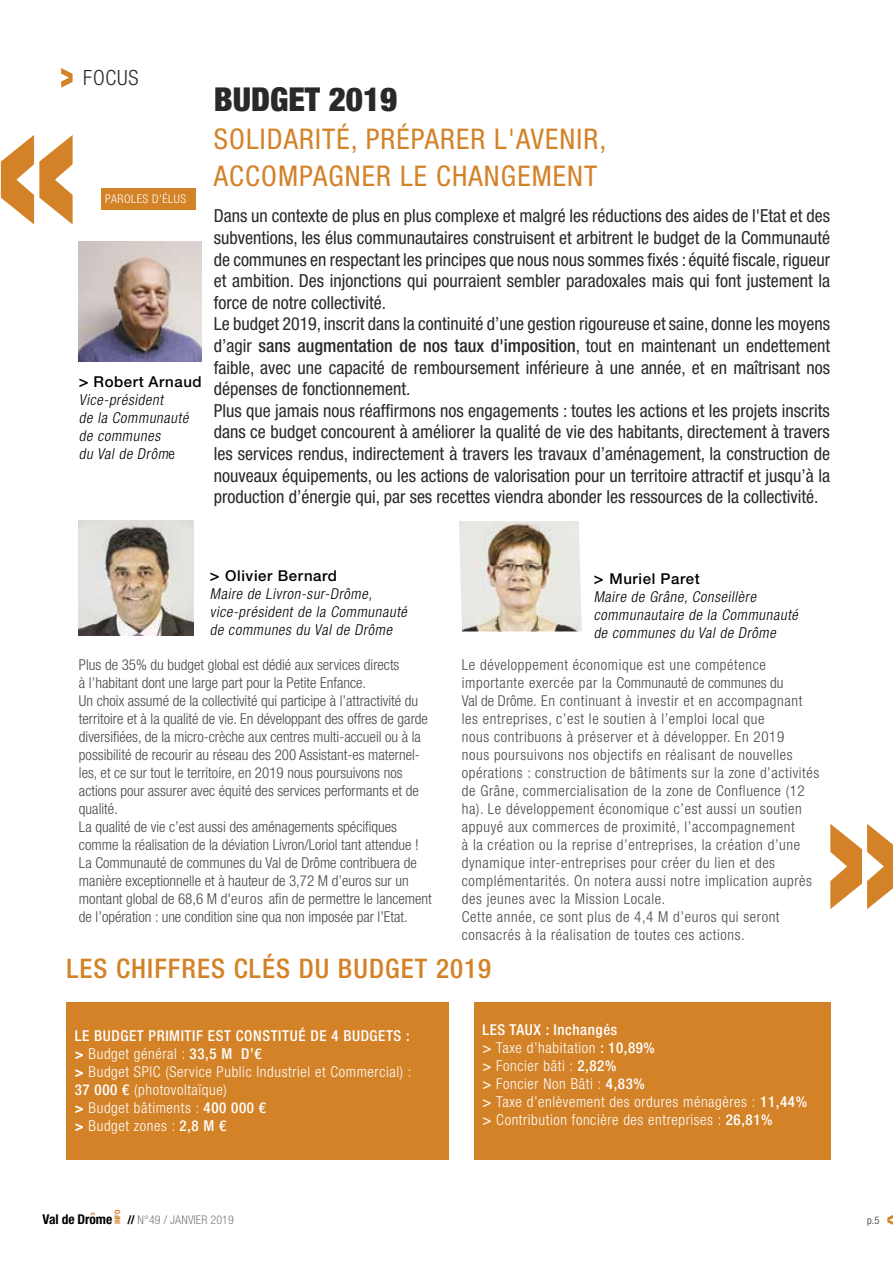
<style>
.page{position:relative;width:893px;height:1263px;background:#fff}
.page>*{position:absolute;margin:0;border:0;box-sizing:border-box;transform-origin:0 0}
.t1{font:700 condensed 212.4px "Helvetica Neue LT Std";color:#d38227}
.t2{font:900 condensed 33px "Helvetica Neue LT Std";color:#292929}
.t3{font:condensed 28.5px/37.5px "Helvetica Neue LT Std";letter-spacing:.04em;color:#d38227}
.t4{font:500 condensed 27px "Helvetica Neue LT Std";letter-spacing:.04em;color:#d38227}
.t5{font:300 condensed 21px "Helvetica Neue LT Std";letter-spacing:.04em;color:#292929}
.t6{font:condensed 18px/21.6px "Helvetica Neue LT Std";color:#292929}
.t7{font:300 condensed 15px/18px "Helvetica Neue LT Std";color:#484848}
.t8{font:300 condensed 15px/18px "Helvetica Neue LT Std";letter-spacing:.04em;color:#484848}
.t9{font:300 condensed 15px/18px "Helvetica Neue LT Std";letter-spacing:.04em;color:#fff}
.t10{font:italic 300 condensed 15px/18px "Helvetica Neue LT Std";color:#000}
.t11{font:700 condensed 13.5px "Helvetica Neue LT Std";letter-spacing:-.01em;color:#000}
.t12{font:300 condensed 12px "Helvetica Neue LT Std";letter-spacing:.01em;color:#7c7c7c}
.t13{font:300 condensed 12px "Helvetica Neue LT Std";letter-spacing:.04em;color:#fff}
.t14{font:300 condensed 10.5px "Helvetica Neue LT Std";color:#292929}
.t15{font:700 condensed 7.5px "Helvetica Neue LT Std";color:#d38227;scale:1.06 1}
.s1{font-weight:500;font-style:normal;font-stretch:normal;font-size:16.5px}
.s2{font-weight:500;font-style:normal;font-stretch:normal}
.s3{font-style:normal}
.s4{font-weight:500}
.s5{font-weight:700}
.s6{font-weight:700;color:#000}
</style>
<div class="page">
<svg style="left:887px;top:1215px;width:6px;height:10px"></svg>
<svg style="left:90px;top:1212px;width:5px;height:3px"></svg>
<svg style="left:61px;top:68px;width:12px;height:20px"></svg>
<svg style="left:1px;top:135px;width:72px;height:89px"></svg>
<img style="left:79px;top:241px;width:122px;height:120px">
<img style="left:79px;top:521px;width:115px;height:114px">
<div style="left:474px;top:1002px;width:356px;height:158px;background:#d38227"></div>
<div style="left:66px;top:1002px;width:382px;height:158px;background:#d38227"></div>
<div style="left:101px;top:188px;width:95px;height:21px;background:#d38226"></div>
<img style="left:459px;top:521px;width:123px;height:110px">
<p class="t5" style="left:83px;top:66px;width:57px">FOCUS</p>
<p class="t13" style="left:105px;top:192px;width:82px">PAROLES D'ÉLUS</p>
<p class="t10" style="left:79px;top:372px;width:124px"><span class="s1">&gt;</span> <span class="s2">Robert Arnaud<br></span>Vice-président<br>de la Communauté de communes<br>du Val de Drôm<span class="s3">e</span></p>
<h2 class="t2" style="left:214px;top:79px;width:185px">BUDGET 2019</h2>
<h3 class="t3" style="left:214px;top:120px;width:394px">SOLIDARITÉ, PRÉPARER L'AVENIR,<br>ACCOMPAGNER LE CHANGEMENT</h3>
<p class="t6" style="left:214px;top:205px;width:618px">Dans un contexte de plus en plus complexe et malgré les réductions des aides de l'Etat et des subventions, les élus communautaires construisent et arbitrent le budget de la Communauté de communes en respectant les principes que nous nous sommes fixés : équité fiscale, rigueur et ambition. Des injonctions qui pourraient sembler paradoxales mais qui font justement la force de notre collectivité.<br>Le budget 2019, inscrit dans la continuité d’une gestion rigoureuse et saine, donne les moyens d’agir <span class="s4">sans augmentation de nos taux d'imposition</span>, tout en maintenant un endettement faible, avec une capacité de remboursement inférieure à une année, et en maîtrisant nos dépenses de fonctionnement.<br>Plus que jamais nous réaffirmons nos engagements : toutes les actions et les projets inscrits dans ce budget concourent à améliorer la qualité de vie des habitants, directement à travers les services rendus, indirectement à travers les travaux d’aménagement, la construction de nouveaux équipements, ou les actions de valorisation pour un territoire attractif et jusqu’à la production d’énergie qui, par ses recettes viendra abonder les ressources de la collectivité.</p>
<p class="t10" style="left:210px;top:567px;width:202px"><span class="s1">&gt;</span> <span class="s2">Olivier Bernard<br></span>Maire de Livron-sur-Drôme, vice-président de la Communauté de communes du Val de Drôme</p>
<p class="t10" style="left:594px;top:569px;width:209px"><span class="s1">&gt;</span> <span class="s2">Muriel Paret<br></span>Maire de Grâne, Conseillère communautaire de la Communauté de communes du Val de Drôme</p>
<p class="t7" style="left:79px;top:655px;width:354px">Plus de 35% du budget global est dédié aux services directs<br>à l’habitant dont une large part pour la Petite Enfance.<br>Un choix assumé de la collectivité qui participe à l’attractivité du territoire et à la qualité de vie. En développant des offres de garde diversifiées, de la micro-crèche aux centres multi-accueil ou à la possibilité de recourir au réseau des 200 Assistant-es maternel&shy;les, et ce sur tout le territoire, en 2019 nous poursuivons nos actions pour assurer avec équité des services performants et de qualité.<br>La qualité de vie c’est aussi des aménagements spécifiques comme la réalisation de la déviation Livron/Loriol tant attendue !<br>La Communauté de communes du Val de Drôme contribuera de manière exceptionnelle et à hauteur de 3,72 M d’euros sur un montant global de 68,6 M d'euros afin de permettre le lancement de l’opération : une condition sine qua non imposée par l’Etat.</p>
<p class="t8" style="left:462px;top:655px;width:359px">Le développement économique est une compétence importante exercée par la Communauté de communes du<br>Val de Drôme. En continuant à investir et en accompagnant les entreprises, c’est le soutien à l’emploi local que<br>nous contribuons à préserver et à développer. En 2019<br>nous poursuivons nos objectifs en réalisant de nouvelles opérations : construction de bâtiments sur la zone d’activités de Grâne, commercialisation de la zone de Confluence (12 ha). Le développement économique c’est aussi un soutien appuyé aux commerces de proximité, l’accompagnement<br>à la création ou la reprise d’entreprises, la création d’une dynamique inter-entreprises pour créer du lien et des complémentarités. On notera aussi notre implication auprès des jeunes avec la Mission Locale.<br>Cette année, ce sont plus de 4,4 M d’euros qui seront consacrés à la réalisation de toutes ces actions.</p>
<h3 class="t4" style="left:66px;top:952px;width:426px">LES CHIFFRES CLÉS DU BUDGET 2019</h3>
<h1 class="t1" style="left:819px;top:724px;width:92px">»</h1>
<p class="t9" style="left:75px;top:1027px;width:338px"><span class="s4">LE BUDGET PRIMITIF EST CONSTITUÉ DE 4 BUDGETS : </span><span class="s5">&gt;</span> Budget général : <span class="s4">33,5 M D’€<br></span><span class="s5">&gt;</span> Budget SPIC (Service Public Industriel et Commercial) :<br><span class="s4">37 000 €</span> (photovoltaïque)<br><span class="s5">&gt;</span> Budget bâtiments : <span class="s4">400 000 €<br></span><span class="s5">&gt;</span> Budget zones : <span class="s4">2,8 M €</span></p>
<p class="t9" style="left:482px;top:1020px;width:326px"><span class="s4">LES TAUX : Inchangés<br>&gt;</span> Taxe d’habitation <span class="s4">: 10,89%<br>&gt;</span> Foncier bâti : <span class="s4">2,82%<br>&gt;</span> Foncier Non Bâti : <span class="s4">4,83%<br>&gt;</span> Taxe d’enlèvement des ordures ménagères : <span class="s4">11,44% &gt;</span> Contribution foncière des entreprises : <span class="s4">26,81%</span></p>
<p class="t11" style="left:43px;top:1211px;width:71px">Val de Drome</p>
<p class="t15" style="left:113px;top:1224px;width:15px;rotate:-90deg">INFO</p>
<p class="t12" style="left:127px;top:1213px;width:108px"><span class="s6">//</span> N°49 / JANVIER 2019</p>
<p class="t14" style="left:867px;top:1214px;width:14px">p.5</p>
</div>
